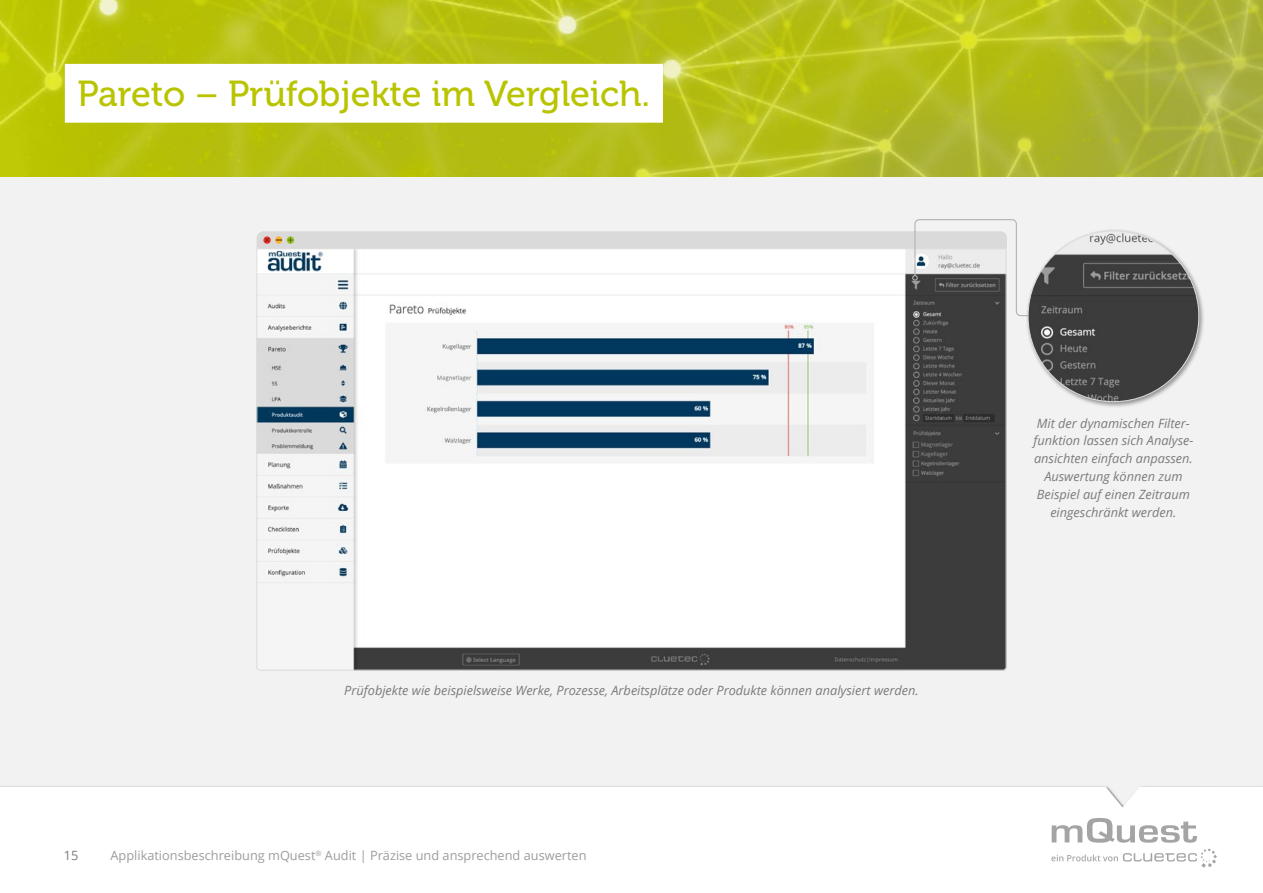
<style>
.page{position:relative;width:1263px;height:893px;background:#fff}
.page>*{position:absolute;margin:0;border:0;box-sizing:border-box;transform-origin:0 0}
.t1{font:36px "Museo 500";color:#b9c400}
.t2{font:italic 12.75px/17.9px "Open Sans";color:#7c7b7b;text-align:center}
.t3{font:12.75px "Open Sans";color:#9d9d9c}
.t4{font:12.75px "Open Sans";color:#7c7b7b}
</style>
<div class="page">
<img style="left:0;top:0;width:1263px;height:178px">
<div style="left:0;top:178px;width:1263px;height:715px;background:#f2f2f2"></div>
<div style="left:65px;top:64px;width:598px;height:59px;background:#fff"></div>
<svg style="left:256px;top:248px;width:751px;height:423px"></svg>
<svg style="left:257px;top:219px;width:769px;height:98px"></svg>
<div style="left:1026px;top:229px;width:179px;height:179px;background:#000;opacity:.4"></div>
<img style="left:1028px;top:231px;width:171px;height:171px;border-radius:85px">
<div style="left:0;top:787px;width:1263px;height:106px;background:#fff"></div>
<svg style="left:1051px;top:818px;width:166px;height:49px"></svg>
<h1 class="t1" style="left:78px;top:74px;width:574px">Pareto – Prüfobjekte im Vergleich.</h1>
<p class="t2" style="left:344px;top:681px;width:576px">Prüfobjekte wie beispielsweise Werke, Prozesse, Arbeitsplätze oder Produkte können analysiert werden.</p>
<p class="t2" style="left:177px;top:842px;width:197px">2: Dynamische Filter lassen Mängel</p>
<p class="t4" style="left:64px;top:846px;width:16px">15</p>
<p class="t3" style="left:111px;top:846px;width:477px">Applikationsbeschreibung mQuest<sup>®</sup> Audit | Präzise und ansprechend auswerten</p>
<p class="t2" style="left:1033px;top:414px;width:162px">Mit der dynamischen Filter&shy;funktion lassen sich Analyse&shy;ansichten einfach anpassen.<br>Auswertung können zum<br>Beispiel auf einen Zeitraum eingeschränkt werden.</p>
</div>
